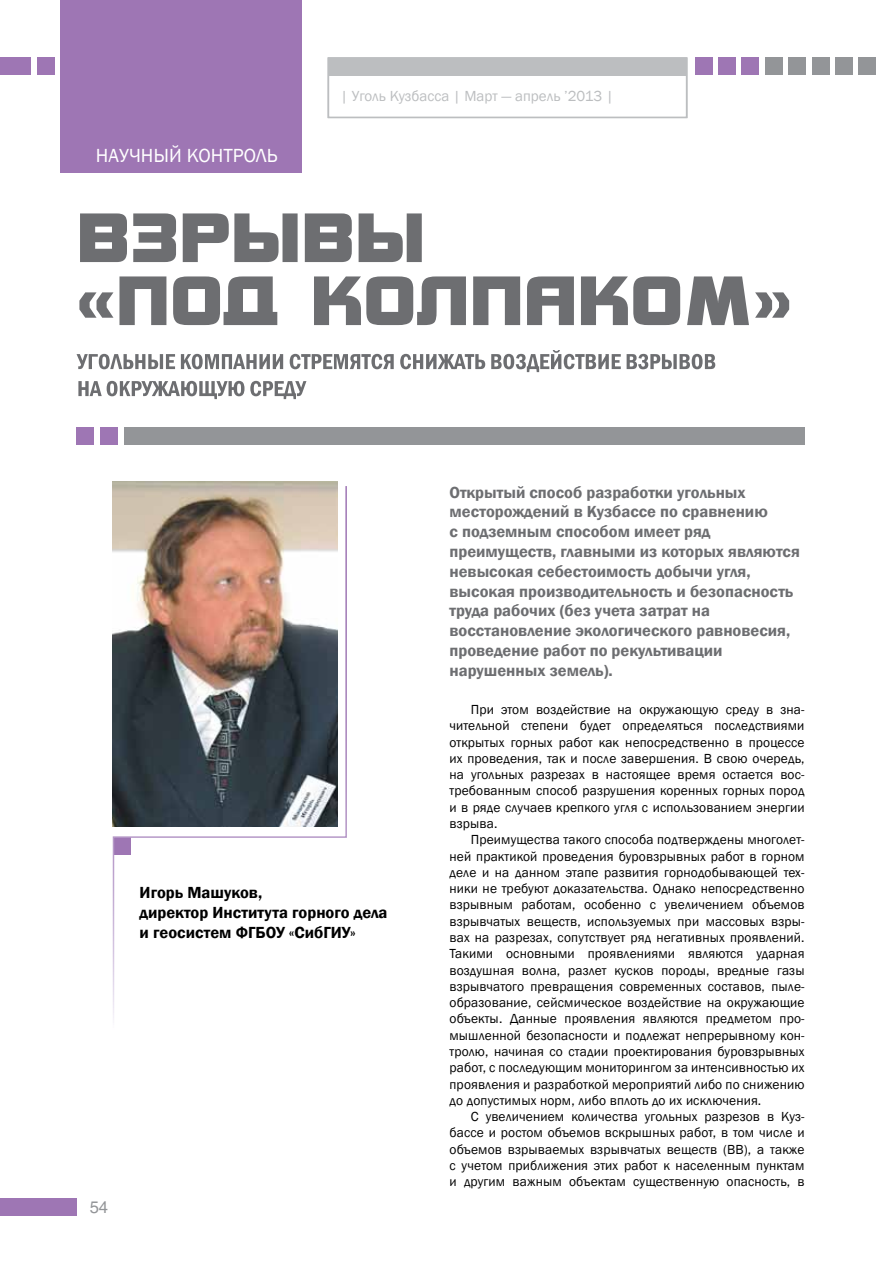
<style>
.page{position:relative;width:881px;height:1263px;background:#fff}
.page>*{position:absolute;margin:0;border:0;box-sizing:border-box;transform-origin:0 0}
.t1{font:19.5px "Franklin Gothic";color:#fff}
.t2{font:600 16.5px/19.8px "Franklin Gothic";color:#6d6e71}
.t3{font:600 16.5px/19.8px "Franklin Gothic";color:#000}
.t4{font:16.5px "Helios";color:#939598}
.t5{font:15px "Franklin Gothic";color:#bcbec0}
.t6{font:13.5px/16.4px "Franklin Gothic";letter-spacing:.01em;color:#000;text-align:justify}
</style>
<div class="page">
<div style="left:327px;top:57px;width:360px;height:61px;background:#fff;border:2px solid #bcbec0"></div>
<div style="left:858px;top:58px;width:17px;height:17px;background:#939598"></div>
<div style="left:327px;top:59px;width:359px;height:17px;background:#bcbec0"></div>
<div style="left:0;top:1198px;width:77px;height:17px;background:#9e76b4"></div>
<div style="left:37px;top:58px;width:17px;height:17px;background:#9e76b4"></div>
<div style="left:0;top:58px;width:30px;height:17px;background:#9e76b4"></div>
<div style="left:835px;top:58px;width:17px;height:17px;background:#939598"></div>
<div style="left:811px;top:58px;width:17px;height:17px;background:#939598"></div>
<div style="left:788px;top:58px;width:17px;height:17px;background:#939598"></div>
<div style="left:765px;top:58px;width:17px;height:17px;background:#939598"></div>
<div style="left:741px;top:58px;width:17px;height:17px;background:#9e76b4"></div>
<div style="left:718px;top:58px;width:17px;height:17px;background:#9e76b4"></div>
<div style="left:694px;top:58px;width:17px;height:17px;background:#9e76b4"></div>
<div style="left:60px;top:1px;width:242px;height:172px;background:#9e76b4"></div>
<div style="left:124px;top:427px;width:680px;height:17px;background:#939598"></div>
<div style="left:100px;top:427px;width:17px;height:17px;background:#9e76b4"></div>
<div style="left:77px;top:427px;width:17px;height:17px;background:#9e76b4"></div>
<svg style="left:78px;top:381px;width:228px;height:18px"></svg>
<svg style="left:76px;top:350px;width:639px;height:22px"></svg>
<svg style="left:79px;top:276px;width:709px;height:49px"></svg>
<svg style="left:80px;top:213px;width:341px;height:49px"></svg>
<svg style="left:112px;top:484px;width:235px;height:536px"></svg>
<h1 class="t1" style="left:96px;top:143px;width:25px">Научн</h1>
<h1 class="t1" style="left:153px;top:143px;width:46px">ый контрол</h1>
<h1 class="t1" style="left:267px;top:143px;width:12px">ь</h1>
<p class="t5" style="left:340px;top:87px;width:274px">| Уголь Кузбасса | Март — апрель ’2013 |</p>
<p class="t3" style="left:140px;top:883px;width:249px">Игорь Машуков,<br>директор Института горного дела и геосистем ФГБОУ «СибГИУ»</p>
<p class="t4" style="left:90px;top:1197px;width:20px">54</p>
<p class="t2" style="left:449px;top:482px;width:352px">Открытый способ разработки угольных месторождений в Кузбассе по сравнению<br>с подземным способом имеет ряд преимуществ, главными из которых являются невысокая себестоимость добычи угля, высокая производительность и безопасность труда рабочих (без учета затрат на восстановление экологического равновесия, проведение работ по рекультивации нарушенных земель).</p>
<p class="t6" style="left:449px;top:702px;width:356px;text-indent:21px">При этом воздействие на окружающую среду в зна&shy;чительной степени будет определяться последствиями открытых горных работ как непосредственно в процессе их проведения, так и после завершения. В свою очередь, на угольных разрезах в настоящее время остается вос&shy;требованным способ разрушения коренных горных пород и в ряде случаев крепкого угля с использованием энергии взрыва.</p>
<p class="t6" style="left:449px;top:832px;width:356px;text-indent:21px">Преимущества такого способа подтверждены многолет&shy;ней практикой проведения буровзрывных работ в горном деле и на данном этапе развития горнодобывающей тех&shy;ники не требуют доказательства. Однако непосредственно взрывным работам, особенно с увеличением объемов взрывчатых веществ, используемых при массовых взры&shy;вах на разрезах, сопутствует ряд негативных проявлений.<br>Такими основными проявлениями являются ударная воздушная волна, разлет кусков породы, вредные газы взрывчатого превращения современных составов, пыле&shy;образование, сейсмическое воздействие на окружающие объекты. Данные проявления являются предметом про&shy;мышленной безопасности и подлежат непрерывному кон&shy;тролю, начиная со стадии проектирования буровзрывных работ, с последующим мониторингом за интенсивностью их проявления и разработкой мероприятий либо по снижению до допустимых норм, либо вплоть до их исключения.</p>
<p class="t6" style="left:449px;top:1109px;width:356px;text-indent:21px">С увеличением количества угольных разрезов в Куз&shy;бассе и ростом объемов вскрышных работ, в том числе и объемов взрываемых взрывчатых веществ (ВВ), а также с учетом приближения этих работ к населенным пунктам и другим важным объектам существенную опасность, в</p>
</div>
